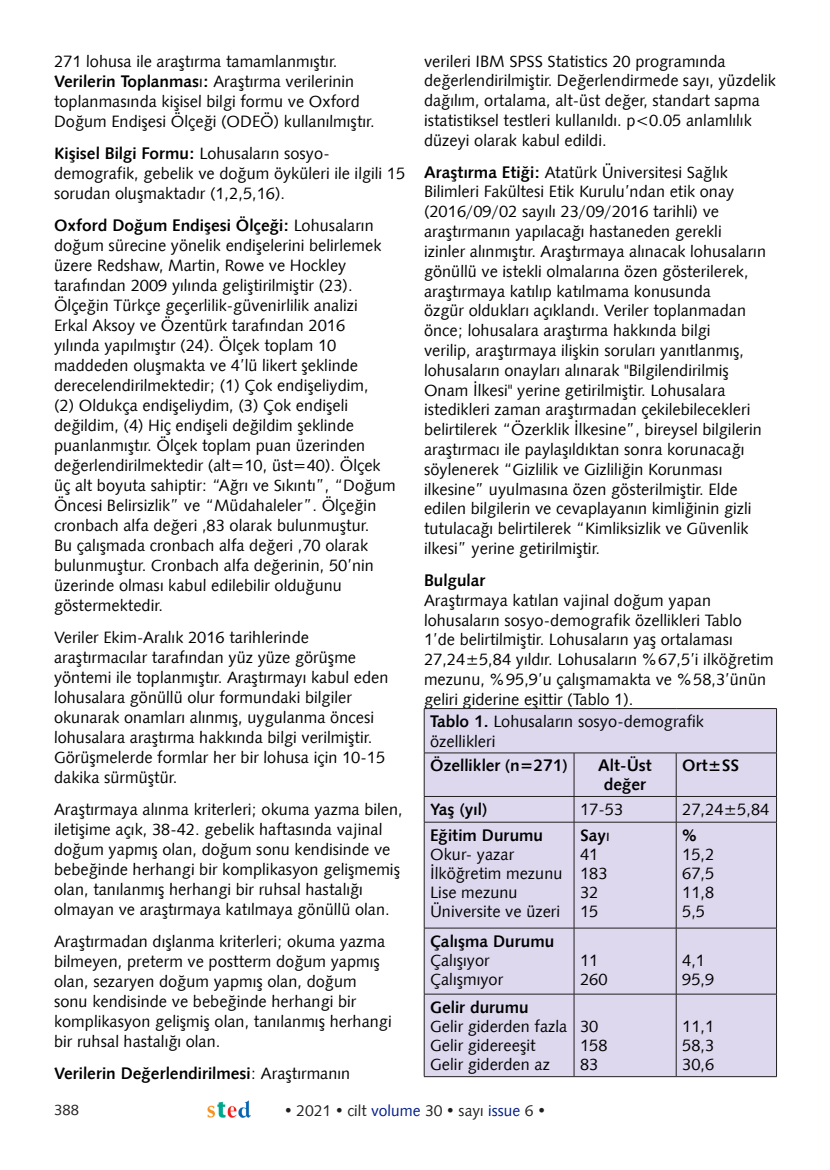
<style>
.page{position:relative;width:830px;height:1170px;background:#fff}
.page>*{position:absolute;margin:0;border:0;box-sizing:border-box;transform-origin:0 0}
.Default{font:16.5px/20px "Humanist 531 BT Roman A";color:#000}
.Default-2{font:16.5px "Humanist 531 BT Bold A";color:#000}
.t1{font:15.75px "Humanist 531 BT Roman A";color:#231f20}
.t2{font:15px "Humanist 531 BT Roman A";color:#231f20}
.s1{font-family:"Humanist 531 BT Bold A"}
.s2{font-family:"Humanist 531 BT Roman A"}
.s3{color:#001c88}
</style>
<div class="page">
<img style="left:208px;top:1100px;width:42px;height:16px">
<div style="left:424px;top:708px;width:351px;height:368px;background:#ddd8ee"></div>
<hr style="left:424px;top:708px;width:149px;height:1px;background:#231f20">
<hr style="left:423px;top:708px;width:1px;height:44px;background:#231f20">
<hr style="left:573px;top:708px;width:102px;height:1px;background:#231f20">
<hr style="left:676px;top:708px;width:100px;height:1px;background:#231f20">
<hr style="left:775px;top:708px;width:1px;height:44px;background:#231f20">
<hr style="left:423px;top:753px;width:1px;height:43px;background:#231f20">
<hr style="left:775px;top:753px;width:1px;height:43px;background:#231f20">
<svg style="left:423px;top:796px;width:1px;height:26px"></svg>
<svg style="left:775px;top:797px;width:1px;height:24px"></svg>
<hr style="left:423px;top:822px;width:1px;height:105px;background:#231f20">
<hr style="left:775px;top:822px;width:1px;height:105px;background:#231f20">
<hr style="left:423px;top:928px;width:1px;height:65px;background:#231f20">
<hr style="left:775px;top:928px;width:1px;height:65px;background:#231f20">
<hr style="left:423px;top:994px;width:1px;height:82px;background:#231f20">
<hr style="left:775px;top:994px;width:1px;height:82px;background:#231f20">
<hr style="left:424px;top:1076px;width:149px;height:1px;background:#231f20">
<hr style="left:573px;top:1076px;width:102px;height:1px;background:#231f20">
<hr style="left:676px;top:1076px;width:100px;height:1px;background:#231f20">
<hr style="left:424px;top:752px;width:149px;height:1px;background:#231f20">
<hr style="left:573px;top:752px;width:102px;height:1px;background:#231f20">
<hr style="left:573px;top:753px;width:1px;height:43px;background:#231f20">
<hr style="left:676px;top:752px;width:100px;height:1px;background:#231f20">
<hr style="left:675px;top:753px;width:1px;height:43px;background:#231f20">
<hr style="left:424px;top:796px;width:149px;height:1px;background:#231f20">
<hr style="left:573px;top:796px;width:102px;height:1px;background:#231f20">
<svg style="left:573px;top:797px;width:1px;height:24px"></svg>
<hr style="left:676px;top:796px;width:100px;height:1px;background:#231f20">
<svg style="left:675px;top:796px;width:1px;height:26px"></svg>
<hr style="left:424px;top:821px;width:149px;height:1px;background:#231f20">
<hr style="left:573px;top:821px;width:102px;height:1px;background:#231f20">
<hr style="left:573px;top:822px;width:1px;height:105px;background:#231f20">
<hr style="left:676px;top:821px;width:100px;height:1px;background:#231f20">
<hr style="left:675px;top:822px;width:1px;height:105px;background:#231f20">
<hr style="left:424px;top:927px;width:149px;height:1px;background:#231f20">
<hr style="left:573px;top:927px;width:102px;height:1px;background:#231f20">
<hr style="left:573px;top:928px;width:1px;height:65px;background:#231f20">
<hr style="left:676px;top:927px;width:100px;height:1px;background:#231f20">
<hr style="left:675px;top:928px;width:1px;height:65px;background:#231f20">
<hr style="left:424px;top:993px;width:149px;height:1px;background:#231f20">
<hr style="left:573px;top:993px;width:102px;height:1px;background:#231f20">
<hr style="left:573px;top:994px;width:1px;height:82px;background:#231f20">
<hr style="left:676px;top:993px;width:100px;height:1px;background:#231f20">
<hr style="left:675px;top:994px;width:1px;height:82px;background:#231f20">
<p class="Default" style="left:54px;top:50px;width:285px">271 lohusa ile araştırma tamamlanmıştır.</p>
<p class="Default" style="left:54px;top:70px;width:322px"><span class="s1">Verilerin Toplanmas</span>ı<span class="s1">:</span> Araştırma verilerinin toplanmasında kişisel bilgi formu ve Oxford<br>Doğum Endişesi Ölçeği (ODEÖ) kullanılmıştır.</p>
<p class="Default" style="left:54px;top:142px;width:352px"><span class="s1">Kişisel Bilgi Formu:</span> Lohusaların sosyo&shy;demografik, gebelik ve doğum öyküleri ile ilgili 15 sorudan oluşmaktadır (1,2,5,16).</p>
<p class="Default" style="left:54px;top:214px;width:343px"><span class="s1">Oxford Doğum Endişesi Ölçeği:</span> Lohusaların doğum sürecine yönelik endişelerini belirlemek üzere Redshaw, Martin, Rowe ve Hockley tarafından 2009 yılında geliştirilmiştir (23).<br>Ölçeğin Türkçe geçerlilik-güvenirlilik analizi<br>Erkal Aksoy ve Özentürk tarafından 2016<br>yılında yapılmıştır (24). Ölçek toplam 10 maddeden oluşmakta ve 4’lü likert şeklinde derecelendirilmektedir; (1) Çok endişeliydim,<br>(2) Oldukça endişeliydim, (3) Çok endişeli değildim, (4) Hiç endişeli değildim şeklinde puanlanmıştır. Ölçek toplam puan üzerinden değerlendirilmektedir (alt=10, üst=40). Ölçek üç alt boyuta sahiptir: “Ağrı ve Sıkıntı”, “Doğum Öncesi Belirsizlik” ve “Müdahaleler”. Ölçeğin cronbach alfa değeri ,83 olarak bulunmuştur.<br>Bu çalışmada cronbach alfa değeri ,70 olarak bulunmuştur. Cronbach alfa değerinin, 50’nin üzerinde olması kabul edilebilir olduğunu göstermektedir.</p>
<p class="Default" style="left:54px;top:626px;width:336px">Veriler Ekim-Aralık 2016 tarihlerinde araştırmacılar tarafından yüz yüze görüşme yöntemi ile toplanmıştır. Araştırmayı kabul eden lohusalara gönüllü olur formundaki bilgiler okunarak onamları alınmış, uygulanma öncesi lohusalara araştırma hakkında bilgi verilmiştir.<br>Görüşmelerde formlar her bir lohusa için 10-15 dakika sürmüştür.</p>
<p class="Default" style="left:54px;top:798px;width:350px">Araştırmaya alınma kriterleri; okuma yazma bilen, iletişime açık, 38-42. gebelik haftasında vajinal doğum yapmış olan, doğum sonu kendisinde ve bebeğinde herhangi bir komplikasyon gelişmemiş olan, tanılanmış herhangi bir ruhsal hastalığı olmayan ve araştırmaya katılmaya gönüllü olan.</p>
<p class="Default" style="left:54px;top:930px;width:339px">Araştırmadan dışlanma kriterleri; okuma yazma bilmeyen, preterm ve postterm doğum yapmış olan, sezaryen doğum yapmış olan, doğum sonu kendisinde ve bebeğinde herhangi bir komplikasyon gelişmiş olan, tanılanmış herhangi bir ruhsal hastalığı olan.</p>
<p class="Default-2" style="left:54px;top:1062px;width:298px">Verilerin Değerlendirilmesi<span class="s2">: Araştırmanın</span></p>
<p class="Default" style="left:424px;top:51px;width:353px">verileri IBM SPSS Statistics 20 programında değerlendirilmiştir. Değerlendirmede sayı, yüzdelik dağılım, ortalama, alt-üst değer, standart sapma istatistiksel testleri kullanıldı. p&lt;0.05 anlamlılık düzeyi olarak kabul edildi.</p>
<p class="Default" style="left:424px;top:162px;width:343px"><span class="s1">Araştırma Etiği:</span> Atatürk Üniversitesi Sağlık Bilimleri Fakültesi Etik Kurulu’ndan etik onay (2016/09/02 sayılı 23/09/2016 tarihli) ve araştırmanın yapılacağı hastaneden gerekli izinler alınmıştır. Araştırmaya alınacak lohusaların gönüllü ve istekli olmalarına özen gösterilerek, araştırmaya katılıp katılmama konusunda<br>özgür oldukları açıklandı. Veriler toplanmadan önce; lohusalara araştırma hakkında bilgi<br>verilip, araştırmaya ilişkin soruları yanıtlanmış, lohusaların onayları alınarak "Bilgilendirilmiş Onam İlkesi" yerine getirilmiştir. Lohusalara istedikleri zaman araştırmadan çekilebilecekleri belirtilerek “Özerklik İlkesine”, bireysel bilgilerin araştırmacı ile paylaşıldıktan sonra korunacağı söylenerek “Gizlilik ve Gizliliğin Korunması ilkesine” uyulmasına özen gösterilmiştir. Elde edilen bilgilerin ve cevaplayanın kimliğinin gizli tutulacağı belirtilerek “Kimliksizlik ve Güvenlik ilkesi” yerine getirilmiştir.</p>
<p class="Default-2" style="left:424px;top:570px;width:63px">Bulgular</p>
<p class="Default" style="left:424px;top:589px;width:351px">Araştırmaya katılan vajinal doğum yapan lohusaların sosyo-demografik özellikleri Tablo 1’de belirtilmiştir. Lohusaların yaş ortalaması 27,24±5,84 yıldır. Lohusaların %67,5’i ilköğretim mezunu, %95,9’u çalışmamakta ve %58,3’ünün geliri giderine eşittir (Tablo 1).</p>
<p class="Default" style="left:430px;top:711px;width:275px"><span class="s1">Tablo 1.</span> Lohusaların sosyo-demografik özellikleri</p>
<p class="Default-2" style="left:430px;top:755px;width:139px">Özellikler (n=271)</p>
<p class="Default-2" style="left:598px;top:755px;width:55px">Alt-Üst</p>
<p class="Default-2" style="left:603px;top:774px;width:44px">değer</p>
<p class="Default-2" style="left:682px;top:755px;width:58px">Ort±SS</p>
<p class="Default-2" style="left:430px;top:799px;width:59px">Yaş (yıl)</p>
<p class="Default" style="left:579px;top:798px;width:45px">17-53</p>
<p class="Default" style="left:682px;top:798px;width:89px">27,24±5,84</p>
<p class="Default-2" style="left:430px;top:824px;width:114px">Eğitim Durumu</p>
<p class="Default" style="left:430px;top:843px;width:86px">Okur- yazar</p>
<p class="Default" style="left:430px;top:862px;width:134px">İlköğretim mezunu</p>
<p class="Default" style="left:430px;top:881px;width:89px">Lise mezunu</p>
<p class="Default" style="left:430px;top:900px;width:131px">Üniversite ve üzeri</p>
<p class="Default-2" style="left:682px;top:824px;width:16px">%</p>
<p class="Default" style="left:682px;top:843px;width:34px">15,2</p>
<p class="Default" style="left:682px;top:862px;width:34px">67,5</p>
<p class="Default" style="left:682px;top:881px;width:34px">11,8</p>
<p class="Default" style="left:682px;top:900px;width:24px">5,5</p>
<p class="Default-2" style="left:579px;top:824px;width:31px">Say<span class="s2">ı</span></p>
<p class="Default" style="left:579px;top:843px;width:20px">41</p>
<p class="Default" style="left:579px;top:862px;width:29px">183</p>
<p class="Default" style="left:579px;top:881px;width:20px">32</p>
<p class="Default" style="left:579px;top:900px;width:20px">15</p>
<p class="Default-2" style="left:430px;top:930px;width:126px">Çalışma Durumu</p>
<p class="Default" style="left:430px;top:949px;width:61px">Çalışıyor</p>
<p class="Default" style="left:430px;top:968px;width:75px">Çalışmıyor</p>
<p class="Default-2" style="left:430px;top:996px;width:100px">Gelir durumu</p>
<p class="Default" style="left:430px;top:1015px;width:139px">Gelir giderden fazla</p>
<p class="Default" style="left:430px;top:1034px;width:107px">Gelir gidereeşit</p>
<p class="Default" style="left:430px;top:1053px;width:121px">Gelir giderden az</p>
<p class="Default" style="left:579px;top:949px;width:20px">11</p>
<p class="Default" style="left:579px;top:968px;width:29px">260</p>
<p class="Default" style="left:579px;top:1015px;width:20px">30</p>
<p class="Default" style="left:579px;top:1034px;width:29px">158</p>
<p class="Default" style="left:579px;top:1053px;width:20px">83</p>
<p class="Default" style="left:682px;top:949px;width:24px">4,1</p>
<p class="Default" style="left:682px;top:968px;width:34px">95,9</p>
<p class="Default" style="left:682px;top:1015px;width:34px">11,1</p>
<p class="Default" style="left:682px;top:1034px;width:34px">58,3</p>
<p class="Default" style="left:682px;top:1053px;width:34px">30,6</p>
<p class="t2" style="left:54px;top:1100px;width:27px">388</p>
<p class="t1" style="left:284px;top:1100px;width:262px">• 2021 • cilt <span class="s3">volume</span> 30 • sayı <span class="s3">issue</span> 6 •</p>
</div>
